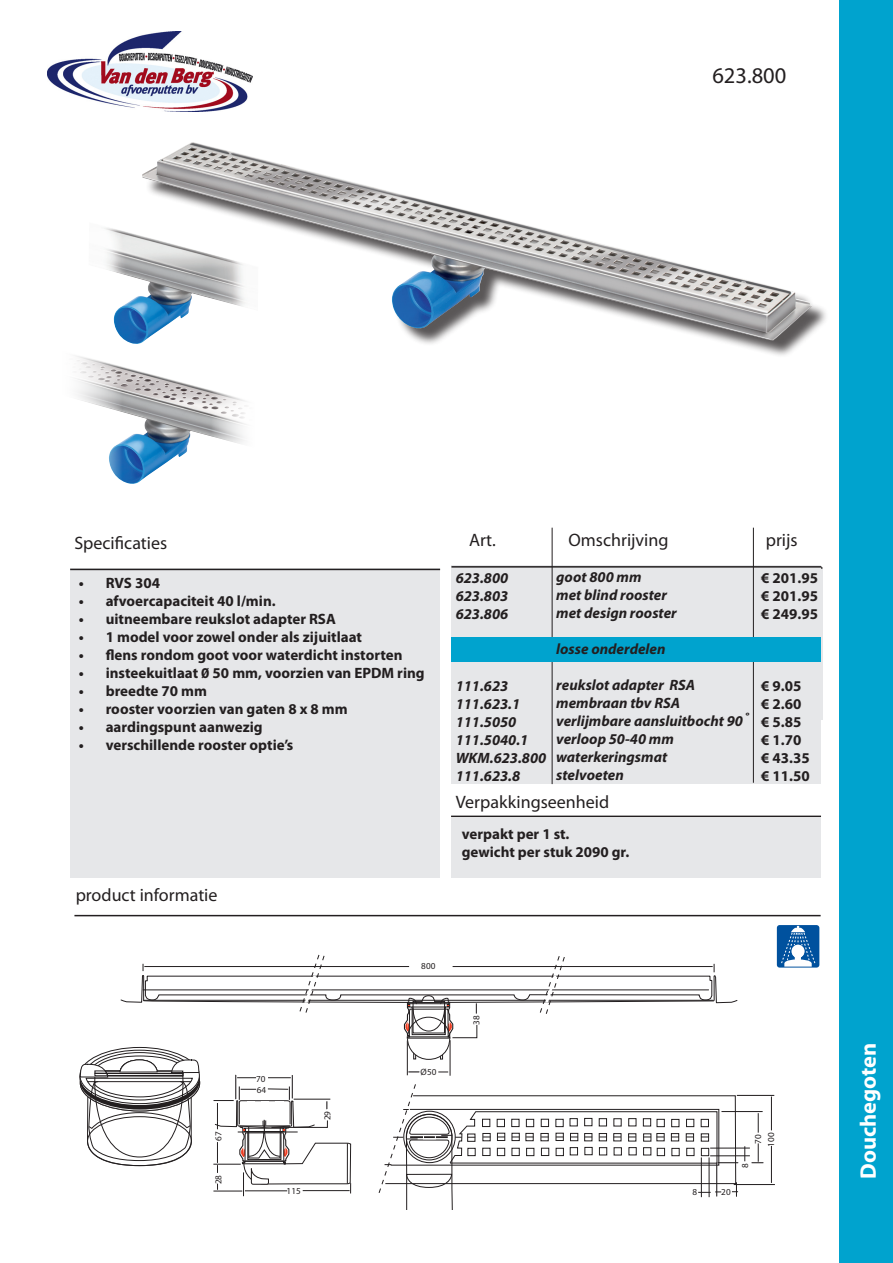
<style>
.page{position:relative;width:893px;height:1263px;background:#fff}
.page>*{position:absolute;margin:0;border:0;box-sizing:border-box;transform-origin:0 0}
.t1{font:700 22.5px "Myriad Pro";color:#fff}
.t2{font:22.5px "Myriad Pro";color:#231f20}
.t3{font:18px "Myriad Pro";color:#231f20}
.t4{font:700 15px "Myriad Pro";color:#231f20}
.t5{font:italic 700 15px/18px "Myriad Pro";color:#231f20}
.t6{font:9.15px/13px "Frutiger";color:#231f20;text-align:center}
</style>
<div class="page">
<div style="left:839px;top:0;width:54px;height:1263px;background:#00a3ce"></div>
<img style="left:48px;top:32px;width:205px;height:80px">
<div style="left:70px;top:569px;width:370px;height:309px;background:#e6e7e9"></div>
<hr style="left:70px;top:569px;width:370px;height:1px;background:#231f20">
<hr style="left:74px;top:915px;width:747px;height:1px;background:#231f20">
<hr style="left:452px;top:567px;width:370px;height:2px;background:#231f20">
<hr style="left:451px;top:816px;width:370px;height:1px;background:#231f20">
<div style="left:451px;top:819px;width:370px;height:59px;background:#e6e7e9"></div>
<div style="left:777px;top:925px;width:42px;height:42px;background:#00519e;border-radius:3px"></div>
<svg style="left:781px;top:926px;width:35px;height:40px"></svg>
<div style="left:791px;top:945px;width:13px;height:13px;background:#fffefe;border-radius:50%"></div>
<div style="left:145px;top:145px;width:684px;height:213px;background:#231f20;opacity:.75"></div>
<img style="left:142px;top:142px;width:670px;height:198px">
<hr style="left:737px;top:1095px;width:37px;height:1px;background:#231f20">
<svg style="left:752px;top:1143px;width:11px;height:20px"></svg>
<svg style="left:758px;top:1113px;width:1px;height:19px"></svg>
<hr style="left:734px;top:1184px;width:41px;height:1px;background:#231f20">
<hr style="left:722px;top:1111px;width:41px;height:1px;background:#231f20">
<hr style="left:771px;top:1146px;width:1px;height:37px;background:#231f20">
<hr style="left:771px;top:1096px;width:1px;height:34px;background:#231f20">
<hr style="left:710px;top:1155px;width:40px;height:1px;background:#231f20">
<hr style="left:710px;top:1148px;width:40px;height:1px;background:#231f20">
<svg style="left:744px;top:1146px;width:1px;height:15px"></svg>
<svg style="left:79px;top:954px;width:659px;height:255px"></svg>
<img style="left:104px;top:222px;width:154px;height:123px">
<img style="left:76px;top:350px;width:181px;height:134px">
<div style="left:451px;top:566px;width:370px;height:218px;background:#e6e7e9"></div>
<hr style="left:753px;top:528px;width:1px;height:255px;background:#231f20">
<hr style="left:552px;top:528px;width:1px;height:256px;background:#231f20">
<hr style="left:451px;top:566px;width:370px;height:2px;background:#231f20">
<div style="left:451px;top:637px;width:370px;height:25px;background:#00a3ce"></div>
<p class="t2" style="left:712px;top:61px;width:75px">623.800</p>
<p class="t3" style="left:74px;top:532px;width:94px">Specificaties</p>
<p class="t4" style="left:79px;top:573px;width:83px">• RVS 304</p>
<p class="t4" style="left:79px;top:591px;width:198px">• afvoercapaciteit 40 l/min.</p>
<p class="t4" style="left:79px;top:609px;width:259px">• uitneembare reukslot adapter RSA</p>
<p class="t4" style="left:79px;top:627px;width:285px">• 1 model voor zowel onder als zijuitlaat</p>
<p class="t4" style="left:79px;top:645px;width:325px">• flens rondom goot voor waterdicht instorten</p>
<p class="t4" style="left:79px;top:663px;width:347px">• insteekuitlaat 0 50 mm, voorzien van EPDM ring</p>
<p class="t4" style="left:79px;top:681px;width:130px">• breedte 70 mm</p>
<p class="t4" style="left:79px;top:699px;width:270px">• rooster voorzien van gaten 8 x 8 mm</p>
<p class="t4" style="left:79px;top:717px;width:185px">• aardingspunt aanwezig</p>
<p class="t4" style="left:79px;top:735px;width:216px">• verschillende rooster optie’s</p>
<p class="t3" style="left:76px;top:884px;width:143px">product informatie</p>
<p class="t3" style="left:469px;top:529px;width:28px">Art.</p>
<p class="t3" style="left:568px;top:529px;width:102px">Omschrijving</p>
<p class="t3" style="left:766px;top:529px;width:33px">prijs</p>
<p class="t5" style="left:456px;top:568px;width:54px">623.800</p>
<p class="t5" style="left:456px;top:586px;width:54px">623.803</p>
<p class="t5" style="left:456px;top:604px;width:54px">623.806</p>
<p class="t5" style="left:556px;top:568px;width:87px">goot 800 mm</p>
<p class="t5" style="left:556px;top:586px;width:112px">met blind rooster</p>
<p class="t5" style="left:556px;top:604px;width:122px">met design rooster</p>
<p class="t5" style="left:556px;top:640px;width:111px">losse onderdelen</p>
<p class="t5" style="left:556px;top:676px;width:140px">reukslot adapter RSA</p>
<p class="t5" style="left:556px;top:694px;width:125px">membraan tbv RSA</p>
<p class="t5" style="left:556px;top:712px;width:194px">verlijmbare aansluitbocht 90˚</p>
<p class="t5" style="left:556px;top:730px;width:119px">verloop 50-40 mm</p>
<p class="t5" style="left:556px;top:748px;width:112px">waterkeringsmat</p>
<p class="t5" style="left:556px;top:766px;width:69px">stelvoeten</p>
<p class="t4" style="left:761px;top:568px;width:58px">€ 201.95</p>
<p class="t4" style="left:761px;top:586px;width:58px">€ 201.95</p>
<p class="t4" style="left:761px;top:604px;width:58px">€ 249.95</p>
<p class="t4" style="left:761px;top:676px;width:42px">€ 9.05</p>
<p class="t4" style="left:761px;top:694px;width:42px">€ 2.60</p>
<p class="t4" style="left:761px;top:712px;width:42px">€ 5.85</p>
<p class="t4" style="left:761px;top:730px;width:42px">€ 1.70</p>
<p class="t4" style="left:761px;top:748px;width:50px">€ 43.35</p>
<p class="t4" style="left:761px;top:766px;width:50px">€ 11.50</p>
<p class="t5" style="left:456px;top:676px;width:54px">111.623</p>
<p class="t5" style="left:456px;top:694px;width:66px">111.623.1</p>
<p class="t5" style="left:456px;top:712px;width:62px">111.5050</p>
<p class="t5" style="left:456px;top:730px;width:92px">111.5040.1<br>WKM.623.800</p>
<p class="t5" style="left:456px;top:766px;width:66px">111.623.8</p>
<p class="t3" style="left:456px;top:790px;width:155px">Verpakkingseenheid</p>
<p class="t4" style="left:462px;top:824px;width:109px">verpakt per 1 st.</p>
<p class="t4" style="left:462px;top:842px;width:169px">gewicht per stuk 2090 gr.</p>
<p class="t6" style="left:212px;top:1140px;width:11px;rotate:-90deg">67</p>
<p class="t6" style="left:212px;top:1184px;width:11px;rotate:-90deg">28</p>
<p class="t6" style="left:256px;top:1072px;width:11px">70</p>
<p class="t6" style="left:257px;top:1083px;width:11px">64</p>
<p class="t6" style="left:321px;top:1120px;width:11px;rotate:-90deg">29</p>
<p class="t6" style="left:287px;top:1184px;width:16px">115</p>
<p class="t6" style="left:421px;top:959px;width:16px">800</p>
<p class="t6" style="left:420px;top:1065px;width:18px">Ø50</p>
<p class="t6" style="left:470px;top:1025px;width:11px;rotate:-90deg">38</p>
<p class="t6" style="left:693px;top:1185px;width:6px">8</p>
<p class="t6" style="left:721px;top:1185px;width:11px">20</p>
<p class="t6" style="left:751px;top:1146px;width:16px;rotate:-90deg">70<br>100</p>
<p class="t6" style="left:738px;top:1167px;width:6px;rotate:-90deg">8</p>
<h1 class="t1" style="left:854px;top:1179px;width:138px;rotate:-90deg">Douchegoten</h1>
</div>
